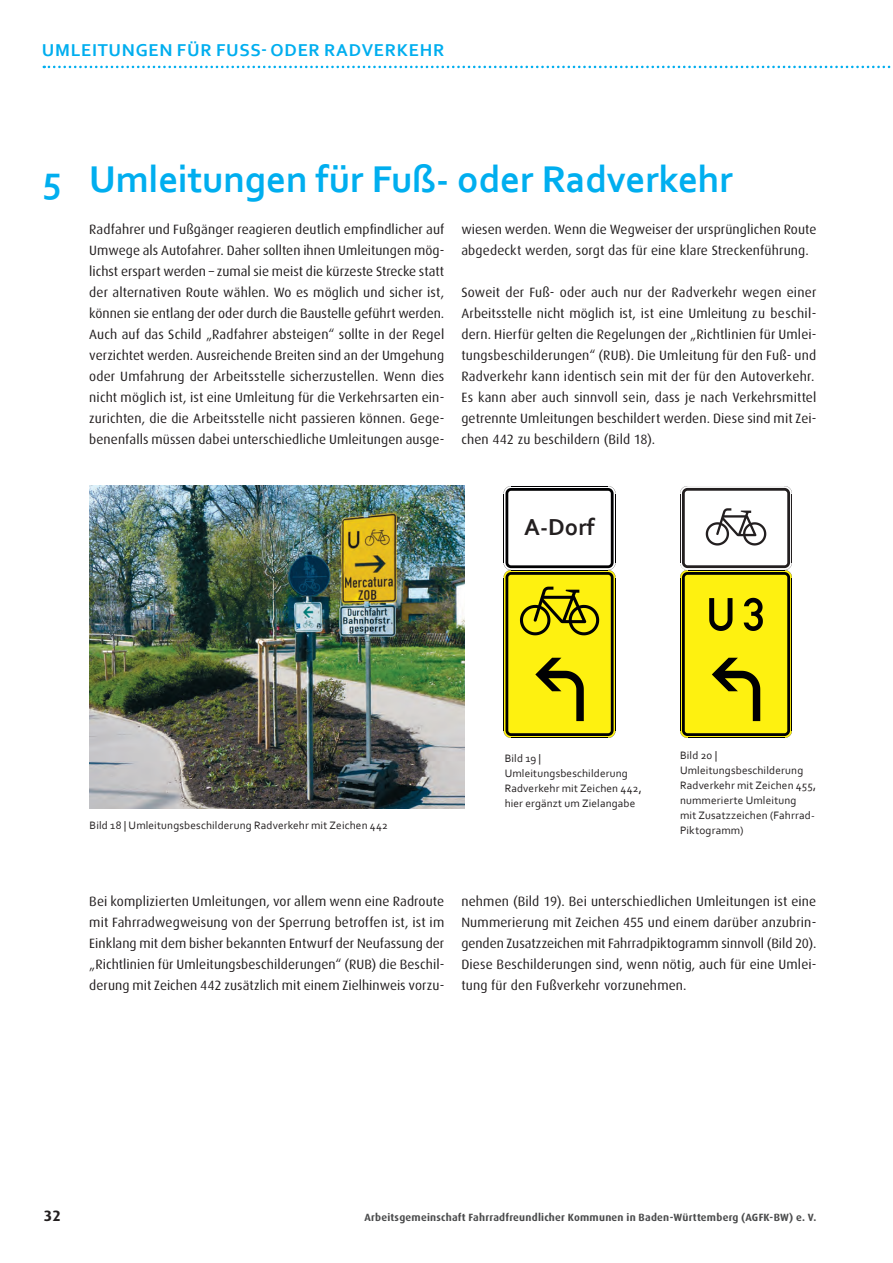
<style>
.page{position:relative;width:893px;height:1263px;background:#fff}
.page>*{position:absolute;margin:0;border:0;box-sizing:border-box;transform-origin:0 0}
.t1{font:700 39px "Corbel";letter-spacing:-.005em;color:#00aeef}
.t2{font:700 24.3px "Corbel";color:#231f20}
.t3{font:700 18px "Corbel";letter-spacing:.04em;color:#00aeef}
.t4{font:700 15px "Dax";color:#231f20}
.t5{font:13.5px/21px "Dax";letter-spacing:.01em;color:#231f20;text-align:justify}
.t6{font:11.25px/15px "Corbel";letter-spacing:.015em;color:#231f20}
.t7{font:700 10.5px "Dax";letter-spacing:.02em;color:#4b4c4d}
</style>
<div class="page">
<svg style="left:44px;top:66px;width:847px;height:2px"></svg>
<img style="left:89px;top:486px;width:376px;height:323px">
<hr style="left:511px;top:738px;width:97px;height:1px;background:#000002">
<svg style="left:504px;top:486px;width:112px;height:252px;background:#c4bb20"></svg>
<div style="left:512px;top:494px;width:95px;height:68px;background:#fff"></div>
<hr style="left:792px;top:578px;width:1px;height:152px;background:#000002">
<hr style="left:688px;top:738px;width:96px;height:1px;background:#000002">
<hr style="left:792px;top:493px;width:1px;height:69px;background:#231f20">
<svg style="left:680px;top:486px;width:112px;height:252px"></svg>
<h3 class="t3" style="left:42px;top:39px;width:404px">UMLEITUNGEN FÜR FUSS- ODER RADVERKEHR</h3>
<h1 class="t1" style="left:43px;top:155px;width:21px">5</h1>
<h1 class="t1" style="left:89px;top:155px;width:646px">Umleitungen für Fuß- oder Radverkehr</h1>
<p class="t5" style="left:89px;top:219px;width:357px">Radfahrer und Fußgänger reagieren deutlich empfindlicher auf Umwege als Autofahrer. Daher sollten ihnen Umleitungen mög&shy;lichst erspart werden – zumal sie meist die kürzeste Strecke statt der alternativen Route wählen. Wo es möglich und sicher ist, können sie entlang der oder durch die Baustelle geführt werden.<br>Auch auf das Schild „Radfahrer absteigen“ sollte in der Regel verzichtet werden. Ausreichende Breiten sind an der Umgehung oder Umfahrung der Arbeitsstelle sicherzustellen. Wenn dies nicht möglich ist, ist eine Umleitung für die Verkehrsarten ein&shy;zurichten, die die Arbeitsstelle nicht passieren können. Gege&shy;benenfalls müssen dabei unterschiedliche Umleitungen ausge-</p>
<p class="t5" style="left:461px;top:219px;width:356px">wiesen werden. Wenn die Wegweiser der ursprünglichen Route abgedeckt werden, sorgt das für eine klare Streckenführung.</p>
<p class="t5" style="left:461px;top:282px;width:357px;text-align:left">Soweit der Fuß- oder auch nur der Radverkehr wegen einer Arbeitsstelle nicht möglich ist, ist eine Umleitung zu beschil&shy;dern. Hierfür gelten die Regelungen der „Richtlinien für Umlei&shy;tungsbeschilderungen“ (RUB). Die Umleitung für den Fuß- und Radverkehr kann identisch sein mit der für den Autoverkehr.<br>Es kann aber auch sinnvoll sein, dass je nach Verkehrsmittel getrennte Umleitungen beschildert werden. Diese sind mit Zei&shy;chen 442 zu beschildern (Bild 18).</p>
<h2 class="t2" style="left:524px;top:512px;width:72px">A-Dorf</h2>
<p class="t6" style="left:90px;top:817px;width:300px">Bild 18 | Umleitungsbeschilderung Radverkehr mit Zeichen 442</p>
<p class="t6" style="left:505px;top:750px;width:139px">Bild 19 |<br>Umleitungsbeschilderung<br>Radverkehr mit Zeichen 442, hier ergänzt um Zielangabe</p>
<p class="t6" style="left:680px;top:748px;width:138px">Bild 20 |<br>Umleitungsbeschilderung<br>Radverkehr mit Zeichen 455, nummerierte Umleitung<br>mit Zusatzzeichen (Fahrrad-<br>Piktogramm)</p>
<p class="t5" style="left:89px;top:891px;width:357px">Bei komplizierten Umleitungen, vor allem wenn eine Radroute mit Fahrradwegweisung von der Sperrung betroffen ist, ist im Einklang mit dem bisher bekannten Entwurf der Neufassung der „Richtlinien für Umleitungsbeschilderungen“ (RUB) die Beschil&shy;derung mit Zeichen 442 zusätzlich mit einem Zielhinweis vorzu-</p>
<p class="t5" style="left:461px;top:891px;width:357px">nehmen (Bild 19). Bei unterschiedlichen Umleitungen ist eine Nummerierung mit Zeichen 455 und einem darüber anzubrin&shy;genden Zusatzzeichen mit Fahrradpiktogramm sinnvoll (Bild 20).<br>Diese Beschilderungen sind, wenn nötig, auch für eine Umlei&shy;tung für den Fußverkehr vorzunehmen.</p>
<p class="t4" style="left:44px;top:1207px;width:19px">32</p>
<p class="t7" style="left:364px;top:1211px;width:453px">Arbeitsgemeinschaft Fahrradfreundlicher Kommunen in Baden-Württemberg (AGFK-BW) e. V.</p>
</div>
